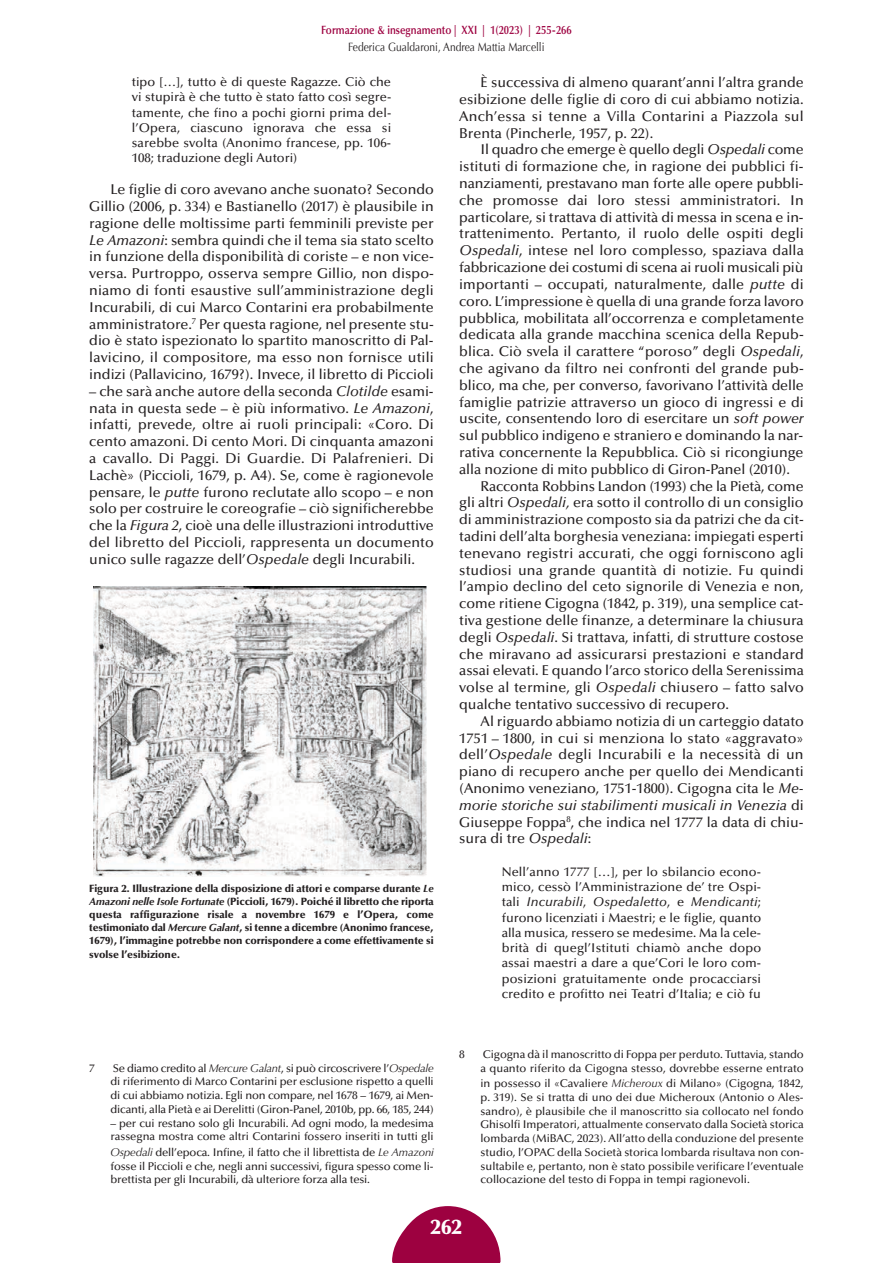
<style>
.page{position:relative;width:893px;height:1263px;background:#fff}
.page>*{position:absolute;margin:0;border:0;box-sizing:border-box;transform-origin:0 0}
.t1{font:900 21px "Optima";color:#fff}
.t2{font:500 14.25px/16.8px "Optima";color:#231f20;text-align:justify}
.t3{font:italic 500 14.25px "Optima";color:#231f20}
.t4{font:500 12.75px/15.3px "Optima";letter-spacing:.01em;color:#231f20;text-align:justify}
.t5{font:600 12px "Optima";color:#9d0140;scale:.85 1}
.t6{font:12px "Optima";color:#231f20;scale:.85 1}
.t7{font:500 11.25px/13.8px "Optima";letter-spacing:-.01em;color:#231f20;text-align:justify}
.t8{font:900 10.5px/12.9px "Optima";color:#231f20;text-align:justify}
.s1{font-style:italic}
.s2{font-weight:700;font-style:italic}
.s3{font-style:normal}
.s4{font-weight:400;font-style:italic}
</style>
<div class="page">
<img style="left:94px;top:587px;width:333px;height:289px">
<svg style="left:392px;top:1206px;width:108px;height:57px"></svg>
<p class="t5" style="left:321px;top:23px;width:297px">Formazione &amp; insegnamento | XXI | 1(2023) | 255-266</p>
<p class="t6" style="left:348px;top:40px;width:232px">Federica Gualdaroni, Andrea Mattia Marcelli</p>
<p class="t4" style="left:132px;top:75px;width:261px">tipo […], tutto è di queste Ragazze. Ciò che vi stupirà è che tutto è stato fatto così segre&shy;tamente, che fino a pochi giorni prima del&shy;l’Opera, ciascuno ignorava che essa si sarebbe svolta (Anonimo francese, pp. 106- 108; traduzione degli Autori)</p>
<p class="t2" style="left:89px;top:181px;width:346px;text-indent:21px">Le figlie di coro avevano anche suonato? Secondo Gillio (2006, p. 334) e Bastianello (2017) è plausibile in ragione delle moltissime parti femminili previste per <span class="s1">Le Amazoni</span>: sembra quindi che il tema sia stato scelto in funzione della disponibilità di coriste – e non vice&shy;versa. Purtroppo, osserva sempre Gillio, non dispo&shy;niamo di fonti esaustive sull’amministrazione degli Incurabili, di cui Marco Contarini era probabilmente amministratore.<sup>7</sup> Per questa ragione, nel presente stu&shy;dio è stato ispezionato lo spartito manoscritto di Pal&shy;lavicino, il compositore, ma esso non fornisce utili indizi (Pallavicino, 1679?). Invece, il libretto di Piccioli</p>
<p class="t2" style="left:89px;top:383px;width:346px">– che sarà anche autore della seconda <span class="s1">Clotilde</span> esami&shy;nata in questa sede – è più informativo. <span class="s1">Le Amazoni</span>, infatti, prevede, oltre ai ruoli principali: «Coro. Di cento amazoni. Di cento Mori. Di cinquanta amazoni a cavallo. Di Paggi. Di Guardie. Di Palafrenieri. Di Lachè» (Piccioli, 1679, p. A4). Se, come è ragionevole pensare, le <span class="s1">putte</span> furono reclutate allo scopo – e non solo per costruire le coreografie – ciò significherebbe che la <span class="s1">Figura 2</span>, cioè una delle illustrazioni introduttive del libretto del Piccioli, rappresenta un documento unico sulle ragazze dell’<span class="s1">Ospedale</span> degli Incurabili.</p>
<p class="t8" style="left:89px;top:882px;width:346px">Figura 2. Illustrazione della disposizione di attori e comparse durante <span class="s2">Le Amazoni nelle Isole Fortunate</span> (Piccioli, 1679). Poiché il libretto che riporta questa raffigurazione risale a novembre 1679 e l’Opera, come testimoniato dal <span class="s2">Mercure Galant</span>, si tenne a dicembre (Anonimo francese, 1679), l’immagine potrebbe non corrispondere a come effettivamente si</p>
<p class="t8" style="left:89px;top:948px;width:93px">svolse l’esibizione.</p>
<p class="t2" style="left:459px;top:74px;width:346px;text-indent:21px">È successiva di almeno quarant’anni l’altra grande esibizione delle figlie di coro di cui abbiamo notizia.<br>Anch’essa si tenne a Villa Contarini a Piazzola sul Brenta (Pincherle, 1957, p. 22).</p>
<p class="t2" style="left:480px;top:142px;width:325px">Il quadro che emerge è quello degli <span class="s1">Ospedali</span> come</p>
<p class="t2" style="left:459px;top:158px;width:346px">istituti di formazione che, in ragione dei pubblici fi-</p>
<p class="t2" style="left:459px;top:175px;width:346px">nanziamenti, prestavano man forte alle opere pubbli-</p>
<p class="t2" style="left:459px;top:192px;width:346px">che promosse dai loro stessi amministratori. In</p>
<p class="t2" style="left:459px;top:209px;width:346px">particolare, si trattava di attività di messa in scena e in-</p>
<p class="t2" style="left:459px;top:226px;width:346px">trattenimento. Pertanto, il ruolo delle ospiti degli</p>
<p class="t2" style="left:459px;top:242px;width:346px"><span class="s1">Ospedali</span>, intese nel loro complesso, spaziava dalla</p>
<p class="t2" style="left:459px;top:259px;width:346px">fabbricazione dei costumi di scena ai ruoli musicali più</p>
<p class="t2" style="left:459px;top:276px;width:346px">importanti – occupati, naturalmente, dalle <span class="s1">putte</span> di</p>
<p class="t2" style="left:459px;top:293px;width:346px">coro. L’impressione è quella di una grande forza lavoro</p>
<p class="t2" style="left:459px;top:310px;width:346px">pubblica, mobilitata all’occorrenza e completamente</p>
<p class="t2" style="left:459px;top:326px;width:346px">dedicata alla grande macchina scenica della Repub-</p>
<p class="t2" style="left:459px;top:343px;width:346px">blica. Ciò svela il carattere “poroso” degli <span class="s1">Ospedali</span>,</p>
<p class="t2" style="left:459px;top:360px;width:346px">che agivano da filtro nei confronti del grande pub-</p>
<p class="t2" style="left:459px;top:377px;width:346px">blico, ma che, per converso, favorivano l’attività delle</p>
<p class="t2" style="left:459px;top:394px;width:346px">famiglie patrizie attraverso un gioco di ingressi e di</p>
<p class="t2" style="left:459px;top:410px;width:346px">uscite, consentendo loro di esercitare un <span class="s1">soft power</span></p>
<p class="t2" style="left:459px;top:427px;width:346px">sul pubblico indigeno e straniero e dominando la nar-</p>
<p class="t2" style="left:459px;top:444px;width:346px">rativa concernente la Repubblica. Ciò si ricongiunge</p>
<p class="t2" style="left:459px;top:461px;width:332px">alla nozione di mito pubblico di Giron-Panel (2010).</p>
<p class="t2" style="left:480px;top:478px;width:325px">Racconta Robbins Landon (1993) che la Pietà, come</p>
<p class="t2" style="left:459px;top:494px;width:346px">gli altri <span class="s1">Ospedali,</span> era sotto il controllo di un consiglio</p>
<p class="t2" style="left:459px;top:511px;width:346px">di amministrazione composto sia da patrizi che da cit-</p>
<p class="t2" style="left:459px;top:528px;width:346px">tadini dell’alta borghesia veneziana: impiegati esperti</p>
<p class="t2" style="left:459px;top:545px;width:346px">tenevano registri accurati, che oggi forniscono agli</p>
<p class="t2" style="left:459px;top:562px;width:346px">studiosi una grande quantità di notizie. Fu quindi</p>
<p class="t2" style="left:459px;top:578px;width:346px">l’ampio declino del ceto signorile di Venezia e non,</p>
<p class="t2" style="left:459px;top:595px;width:346px">come ritiene Cigogna (1842, p. 319), una semplice cat-</p>
<p class="t2" style="left:459px;top:612px;width:346px">tiva gestione delle finanze, a determinare la chiusura</p>
<p class="t2" style="left:459px;top:629px;width:346px">degli <span class="s1">Ospedali</span>. Si trattava, infatti, di strutture costose</p>
<p class="t2" style="left:459px;top:646px;width:346px">che miravano ad assicurarsi prestazioni e standard</p>
<p class="t2" style="left:459px;top:662px;width:346px">assai elevati. E quando l’arco storico della Serenissima</p>
<p class="t2" style="left:459px;top:679px;width:346px">volse al termine, gli <span class="s1">Ospedali</span> chiusero – fatto salvo</p>
<p class="t2" style="left:459px;top:696px;width:271px">qualche tentativo successivo di recupero.</p>
<p class="t2" style="left:480px;top:713px;width:325px">Al riguardo abbiamo notizia di un carteggio datato</p>
<p class="t2" style="left:459px;top:730px;width:346px">1751 – 1800, in cui si menziona lo stato «aggravato»</p>
<p class="t2" style="left:459px;top:746px;width:346px">dell’<span class="s1">Ospedale</span> degli Incurabili e la necessità di un</p>
<p class="t2" style="left:459px;top:763px;width:346px">piano di recupero anche per quello dei Mendicanti</p>
<p class="t2" style="left:459px;top:780px;width:346px">(Anonimo veneziano, 1751-1800). Cigogna cita le <span class="s1">Me-</span></p>
<p class="t3" style="left:459px;top:797px;width:346px">morie storiche sui stabilimenti musicali in Venezia <span class="s3">di</span></p>
<p class="t2" style="left:459px;top:814px;width:346px">Giuseppe Foppa<sup>8</sup>, che indica nel 1777 la data di chiu-</p>
<p class="t2" style="left:459px;top:830px;width:134px">sura di tre <span class="s1">Ospedali</span>:</p>
<p class="t4" style="left:502px;top:864px;width:261px">Nell’anno 1777 […], per lo sbilancio econo&shy;mico, cessò l’Amministrazione de’ tre Ospi&shy;tali <span class="s1">Incurabili</span>, <span class="s1">Ospedaletto</span>, e <span class="s1">Mendicanti</span>; furono licenziati i Maestri; e le figlie, quanto alla musica, ressero se medesime. Ma la cele&shy;brità di quegl’Istituti chiamò anche dopo assai maestri a dare a que’Cori le loro com&shy;posizioni gratuitamente onde procacciarsi credito e profitto nei Teatri d’Italia; e ciò fu</p>
<p class="t7" style="left:459px;top:1047px;width:7px">8</p>
<p class="t7" style="left:480px;top:1047px;width:325px">Cigogna dà il manoscritto di Foppa per perduto. Tuttavia, stando a quanto riferito da Cigogna stesso, dovrebbe esserne entrato</p>
<p class="t7" style="left:480px;top:1077px;width:325px">in possesso il «Cavaliere <span class="s4">Micheroux</span> di Milano» (Cigogna, 1842, p. 319). Se si tratta di uno dei due Micheroux (Antonio o Ales&shy;sandro), è plausibile che il manoscritto sia collocato nel fondo Ghisolfi Imperatori, attualmente conservato dalla Società storica lombarda (MiBAC, 2023). All’atto della conduzione del presente studio, l’OPAC della Società storica lombarda risultava non con&shy;sultabile e, pertanto, non è stato possibile verificare l’eventuale collocazione del testo di Foppa in tempi ragionevoli.</p>
<h1 class="t1" style="left:431px;top:1214px;width:33px">262</h1>
<p class="t7" style="left:89px;top:1061px;width:7px">7</p>
<p class="t7" style="left:111px;top:1061px;width:325px">Se diamo credito al <span class="s4">Mercure Galant</span>, si può circoscrivere l’<span class="s4">Ospedale </span>di riferimento di Marco Contarini per esclusione rispetto a quelli di cui abbiamo notizia. Egli non compare, nel 1678 – 1679, ai Men&shy;dicanti, alla Pietà e ai Derelitti (Giron-Panel, 2010b, pp. 66, 185, 244)</p>
<p class="t7" style="left:111px;top:1116px;width:325px">– per cui restano solo gli Incurabili. Ad ogni modo, la medesima rassegna mostra come altri Contarini fossero inseriti in tutti gli</p>
<p class="t7" style="left:111px;top:1145px;width:325px"><span class="s4">Ospedali</span> dell’epoca. Infine, il fatto che il librettista de <span class="s4">Le Amazoni </span>fosse il Piccioli e che, negli anni successivi, figura spesso come li&shy;brettista per gli Incurabili, dà ulteriore forza alla tesi.</p>
</div>
